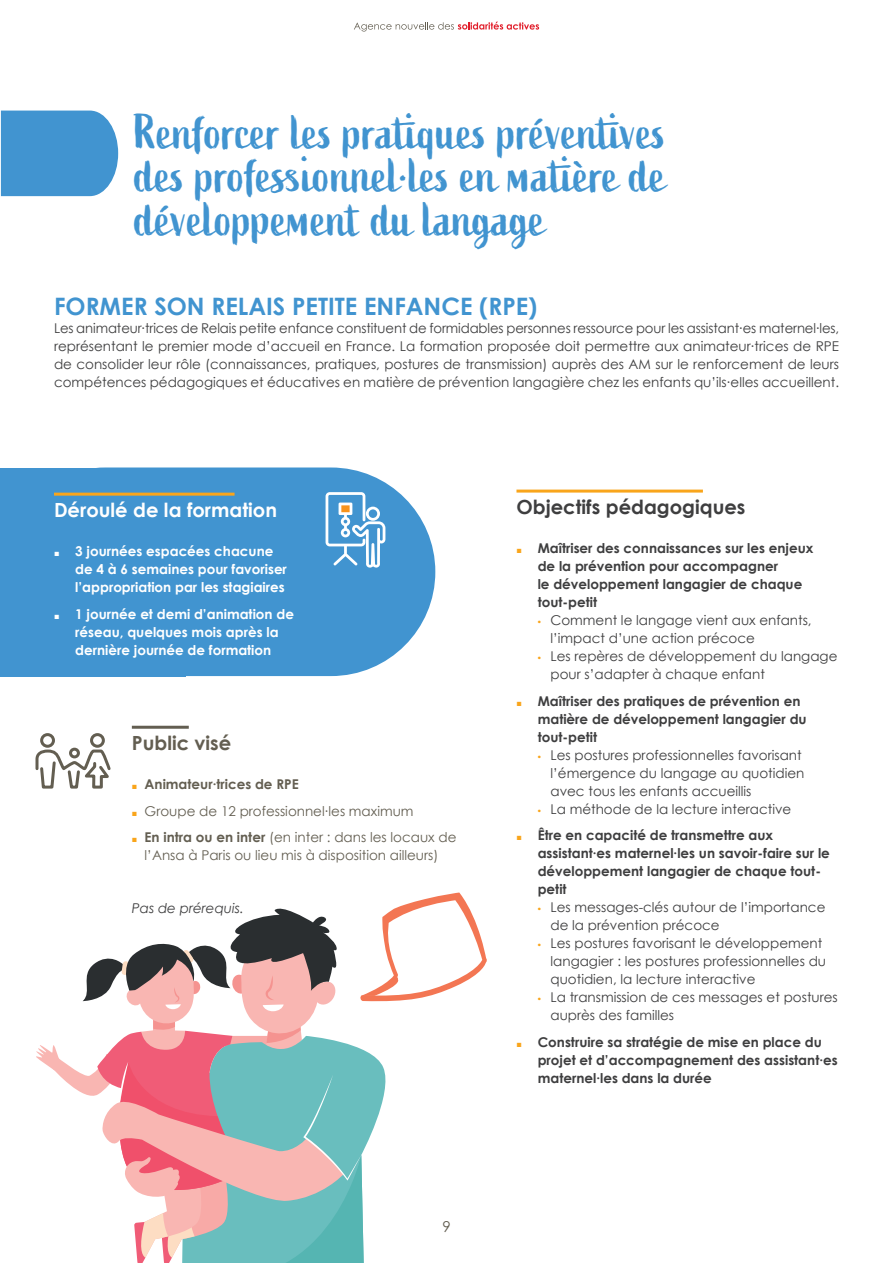
<style>
.page{position:relative;width:893px;height:1263px;background:#fff}
.page>*{position:absolute;margin:0;border:0;box-sizing:border-box;transform-origin:0 0}
.Heading_1{font:49.5px/43.5px "Active";color:#4194d0;text-align:justify}
.Heading_2{font:700 24px "Century Gothic";color:#4194d0}
.Heading_3{font:700 19.5px "Century Gothic";color:#3e3e3f}
.Heading_3-2{font:700 19.5px "Century Gothic";color:#fff}
.Heading_3-3{font:700 19.5px "Century Gothic";color:#635e51}
.t1{font:15px "Century Gothic";color:#635e51}
.t2{font:13.5px/18px "Century Gothic";color:#3e3e3f}
.t3{font:700 13.5px/18px "Century Gothic";color:#3e3e3f}
.t4{font:700 13.5px/18px "Century Gothic";color:#fff}
.t5{font:13.5px/18px "Century Gothic";color:#635e51;text-align:center}
.t6{font:700 13.5px "Century Gothic";color:#635e51}
.t7{font:italic 13.5px "Century Gothic";color:#3e3e3f}
.s1{font-family:"Arial";font-weight:400;font-size:9px}
.s2{font-family:"Arial";font-weight:400;font-size:9px;color:#f9a51b}
.s3{font-family:"Arial";font-size:9px;color:#f9a51b}
.s4{font-weight:700}
.s5{font-family:"Arial";font-weight:700;font-size:9px;color:#f9a51b}
</style>
<div class="page">
<svg style="left:354px;top:22px;width:185px;height:10px"></svg>
<div style="left:1px;top:111px;width:117px;height:85px;background:#4194d0"></div>
<div style="left:1px;top:467px;width:434px;height:209px;background:#4194d0;border-radius:104px"></div>
<div style="left:0;top:468px;width:185px;height:209px;background:#4194d0"></div>
<hr style="left:516px;top:490px;width:187px;height:3px;background:#f9a51b">
<hr style="left:54px;top:493px;width:181px;height:3px;background:#f9a51b">
<hr style="left:132px;top:726px;width:57px;height:3px;background:#635e51">
<svg style="left:35px;top:733px;width:76px;height:56px"></svg>
<svg style="left:326px;top:492px;width:59px;height:76px"></svg>
<svg style="left:36px;top:892px;width:451px;height:371px"></svg>
<p class="Heading_1" style="left:135px;top:111px;width:533px">Renforcer les pratiques préventives des professionnel·les en matière de développement du langage</p>
<p class="Heading_2" style="left:54px;top:288px;width:485px">FORMER SON RELAIS PETITE ENFANCE (RPE)</p>
<p class="t2" style="left:54px;top:319px;width:787px;text-align:justify">Les animateur∙trices de Relais petite enfance constituent de formidables personnes ressource pour les assistant∙es maternel∙les, représentant le premier mode d’accueil en France. La formation proposée doit permettre aux animateur∙trices de RPE de consolider leur rôle (connaissances, pratiques, postures de transmission) auprès des AM sur le renforcement de leurs compétences pédagogiques et éducatives en matière de prévention langagière chez les enfants qu’ils∙elles accueillent.</p>
<p class="Heading_3-2" style="left:54px;top:495px;width:225px">Déroulé de la formation</p>
<p class="t4" style="left:75px;top:542px;width:213px;text-indent:-21px"><span class="s1">■</span> 3 journées espacées chacune de 4 à 6 semaines pour favoriser l’appropriation par les stagiaires</p>
<p class="t4" style="left:54px;top:604px;width:241px;text-align:center"><span class="s1">■</span> 1 journée et demi d’animation de réseau, quelques mois après la dernière journée de formation</p>
<p class="Heading_3-3" style="left:132px;top:728px;width:101px">Public visé</p>
<p class="t6" style="left:132px;top:774px;width:168px"><span class="s2">■</span> Animateur∙trices de RPE</p>
<p class="t5" style="left:132px;top:802px;width:283px"><span class="s3">■</span> Groupe de 12 professionnel∙les maximum</p>
<p class="t5" style="left:132px;top:828px;width:326px"><span class="s3">■</span> <span class="s4">En intra ou en inter</span> (en inter : dans les locaux de l’Ansa à Paris ou lieu mis à disposition ailleurs)</p>
<p class="t7" style="left:132px;top:899px;width:113px">Pas de prérequis.</p>
<p class="t1" style="left:442px;top:1216px;width:10px">9</p>
<p class="Heading_3" style="left:516px;top:492px;width:230px">Objectifs pédagogiques</p>
<p class="t3" style="left:538px;top:539px;width:277px;text-indent:-21px"><span class="s2">■</span> Maîtriser des connaissances sur les enjeux de la prévention pour accompagner<br>le développement langagier de chaque tout-petit</p>
<p class="t2" style="left:550px;top:611px;width:263px;text-indent:-13px"><span class="s5">•</span> Comment le langage vient aux enfants, l’impact d’une action précoce</p>
<p class="t2" style="left:550px;top:647px;width:288px;text-indent:-13px"><span class="s5">•</span> Les repères de développement du langage pour s’adapter à chaque enfant</p>
<p class="t3" style="left:538px;top:691px;width:270px;text-indent:-21px"><span class="s2">■</span> Maîtriser des pratiques de prévention en matière de développement langagier du tout-petit</p>
<p class="t2" style="left:550px;top:745px;width:255px;text-indent:-13px"><span class="s5">•</span> Les postures professionnelles favorisant l’émergence du langage au quotidien avec tous les enfants accueillis</p>
<p class="t2" style="left:538px;top:799px;width:255px"><span class="s5">•</span> La méthode de la lecture interactive</p>
<p class="t3" style="left:538px;top:826px;width:294px;text-indent:-21px"><span class="s2">■</span> Être en capacité de transmettre aux assistant∙es maternel∙les un savoir-faire sur le développement langagier de chaque tout&shy;petit</p>
<p class="t2" style="left:550px;top:898px;width:276px;text-indent:-13px"><span class="s5">•</span> Les messages-clés autour de l’importance de la prévention précoce</p>
<p class="t2" style="left:550px;top:934px;width:277px;text-indent:-13px"><span class="s5">•</span> Les postures favorisant le développement langagier : les postures professionnelles du quotidien, la lecture interactive</p>
<p class="t2" style="left:550px;top:988px;width:289px;text-indent:-13px"><span class="s5">•</span> La transmission de ces messages et postures auprès des familles</p>
<p class="t3" style="left:538px;top:1032px;width:301px;text-indent:-21px"><span class="s2">■</span> Construire sa stratégie de mise en place du projet et d’accompagnement des assistant∙es maternel∙les dans la durée</p>
</div>
